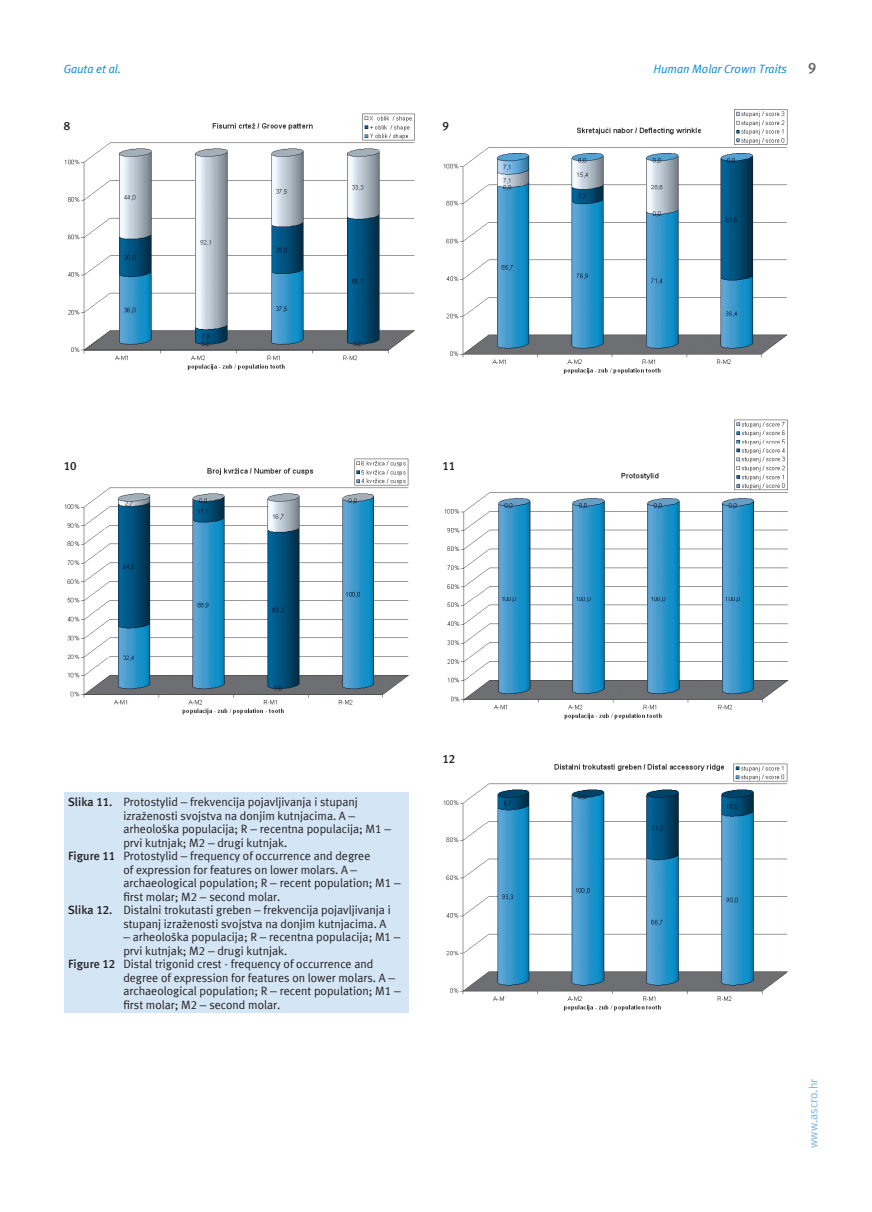
<style>
.page{position:relative;width:872px;height:1212px;background:#fff}
.page>*{position:absolute;margin:0;border:0;box-sizing:border-box;transform-origin:0 0}
.t1{font:12px "Meta ASC";color:#231f20}
.t2{font:italic 12px "Meta ASC";color:#0089cf}
.t3{font:12px "Meta ASC";color:#77b6e4}
.t4{font:700 12px "Meta ASC";color:#231f20}
.s1{font-weight:700}
</style>
<div class="page">
<img style="left:64px;top:113px;width:351px;height:257px">
<img style="left:443px;top:109px;width:345px;height:265px">
<img style="left:64px;top:458px;width:345px;height:257px">
<img style="left:444px;top:419px;width:345px;height:301px">
<img style="left:443px;top:763px;width:345px;height:248px">
<div style="left:64px;top:793px;width:344px;height:220px;background:#d4e6f6"></div>
<p class="t2" style="left:64px;top:62px;width:59px">Gauta et al.</p>
<p class="t2" style="left:653px;top:62px;width:135px">Human Molar Crown Traits</p>
<p class="t4" style="left:64px;top:118px;width:8px">8</p>
<p class="t4" style="left:442px;top:118px;width:8px">9</p>
<p class="t4" style="left:64px;top:459px;width:14px">10</p>
<p class="t4" style="left:442px;top:459px;width:14px">11</p>
<p class="t1" style="left:68px;top:795px;width:291px"><span class="s1">Slika 11.</span> Protostylid – frekvencija pojavljivanja i stupanj</p>
<p class="t1" style="left:123px;top:809px;width:233px">izraženosti svojstva na donjim kutnjacima. A –</p>
<p class="t1" style="left:123px;top:822px;width:269px">arheološka populacija; R – recentna populacija; M1 –</p>
<p class="t1" style="left:123px;top:836px;width:165px">prvi kutnjak; M2 – drugi kutnjak.</p>
<p class="t1" style="left:68px;top:849px;width:304px"><span class="s1">Figure 11</span> Protostylid – frequency of occurrence and degree</p>
<p class="t1" style="left:123px;top:863px;width:235px">of expression for features on lower molars. A –</p>
<p class="t1" style="left:123px;top:876px;width:279px">archaeological population; R – recent population; M1 –</p>
<p class="t1" style="left:123px;top:890px;width:158px">first molar; M2 – second molar.</p>
<p class="t1" style="left:68px;top:903px;width:324px"><span class="s1">Slika 12.</span> Distalni trokutasti greben – frekvencija pojavljivanja i</p>
<p class="t1" style="left:123px;top:917px;width:264px">stupanj izraženosti svojstva na donjim kutnjacima. A</p>
<p class="t1" style="left:123px;top:930px;width:278px">– arheološka populacija; R – recentna populacija; M1 –</p>
<p class="t1" style="left:123px;top:944px;width:165px">prvi kutnjak; M2 – drugi kutnjak.</p>
<p class="t1" style="left:68px;top:957px;width:307px"><span class="s1">Figure 12</span> Distal trigonid crest - frequency of occurrence and</p>
<p class="t1" style="left:123px;top:971px;width:273px">degree of expression for features on lower molars. A –</p>
<p class="t1" style="left:123px;top:984px;width:279px">archaeological population; R – recent population; M1 –</p>
<p class="t1" style="left:123px;top:998px;width:158px">first molar; M2 – second molar.</p>
<p class="t4" style="left:442px;top:752px;width:14px">12</p>
<p class="t3" style="left:806px;top:1148px;width:71px;rotate:-90deg">www.ascro.hr</p>
</div>
